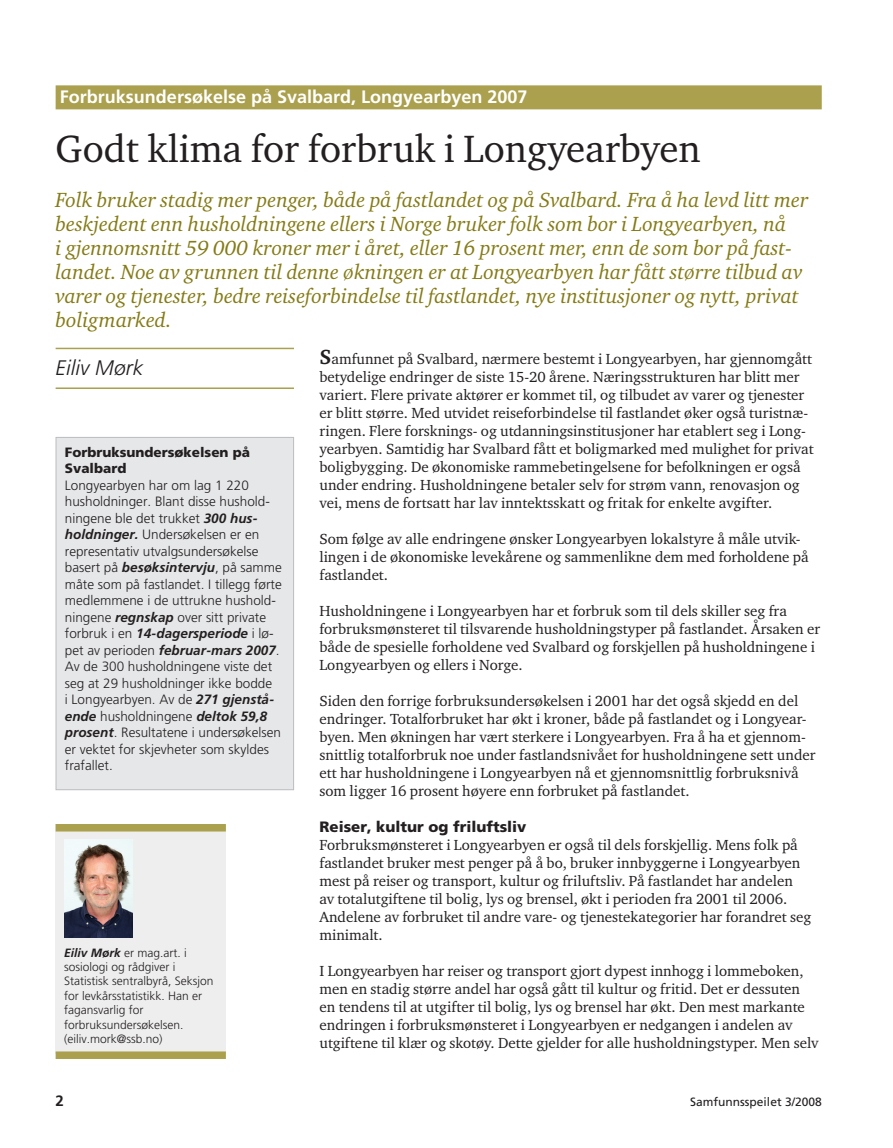
<style>
.page{position:relative;width:893px;height:1148px;background:#fff}
.page>*{position:absolute;margin:0;border:0;box-sizing:border-box;transform-origin:0 0}
.t1{font:39px "Charter ITC Std";color:#231f20}
.t2{font:italic 21px/24px "Charter ITC Std";color:#847b15}
.t3{font:italic 300 21px "Frutiger";color:#231f20}
.t4{font:700 18px "Frutiger";color:#fff}
.t5{font:15px/18px "Charter ITC Std";color:#231f20}
.t6{font:900 15px "Frutiger";color:#231f20}
.t7{font:700 15px "Frutiger";color:#231f20}
.t8{font:300 13.5px/16.5px "Frutiger";color:#231f20}
.t9{font:900 13.5px/16.5px "Frutiger";color:#231f20}
.t10{font:300 12px/14.4px "Frutiger";color:#231f20}
.t11{font:12px "Frutiger";color:#231f20}
.s1{font-weight:700;font-size:21px}
.s2{font-weight:700;font-style:italic}
</style>
<div class="page">
<div style="left:56px;top:824px;width:170px;height:229px;background:#eeeeef"></div>
<div style="left:56px;top:824px;width:170px;height:7px;background:#aaa04d"></div>
<div style="left:56px;top:1051px;width:170px;height:8px;background:#aaa04d"></div>
<img style="left:64px;top:840px;width:68px;height:97px">
<div style="left:56px;top:85px;width:765px;height:24px;background:#aaa04d"></div>
<hr style="left:56px;top:348px;width:238px;height:1px;background:#aaa04d">
<hr style="left:56px;top:387px;width:238px;height:2px;background:#aaa04d">
<div style="left:56px;top:437px;width:237px;height:352px;background:#e6e7e9"></div>
<div style="left:56px;top:437px;width:238px;height:353px;border:1px solid #bcbdc0"></div>
<p class="t4" style="left:60px;top:86px;width:469px">Forbruksundersøkelse på Svalbard, Longyearbyen 2007</p>
<h1 class="t1" style="left:56px;top:124px;width:646px">Godt klima for forbruk i Longyearbyen</h1>
<p class="t2" style="left:56px;top:188px;width:754px">Folk bruker stadig mer penger, både på fastlandet og på Svalbard. Fra å ha levd litt mer beskjedent enn husholdningene ellers i Norge bruker folk som bor i Longyearbyen, nå<br>i gjennomsnitt 59 000 kroner mer i året, eller 16 prosent mer, enn de som bor på fast&shy;landet. Noe av grunnen til denne økningen er at Longyearbyen har fått større tilbud av varer og tjenester, bedre reiseforbindelse til fastlandet, nye institusjoner og nytt, privat boligmarked.</p>
<h2 class="t3" style="left:56px;top:355px;width:89px">Eiliv Mørk</h2>
<p class="t5" style="left:319px;top:349px;width:495px"><span class="s1">S</span>amfunnet på Svalbard, nærmere bestemt i Longyearbyen, har gjennomgått betydelige endringer de siste 15-20 årene. Næringsstrukturen har blitt mer variert. Flere private aktører er kommet til, og tilbudet av varer og tjenester er blitt større. Med utvidet reiseforbindelse til fastlandet øker også turistnæ&shy;ringen. Flere forsknings- og utdanningsinstitusjoner har etablert seg i Long&shy;yearbyen. Samtidig har Svalbard fått et boligmarked med mulighet for privat boligbygging. De økonomiske rammebetingelsene for befolkningen er også under endring. Husholdningene betaler selv for strøm vann, renovasjon og vei, mens de fortsatt har lav inntektsskatt og fritak for enkelte avgifter.</p>
<p class="t5" style="left:319px;top:529px;width:490px">Som følge av alle endringene ønsker Longyearbyen lokalstyre å måle utvik&shy;lingen i de økonomiske levekårene og sammenlikne dem med forholdene på fastlandet.</p>
<p class="t5" style="left:319px;top:601px;width:502px">Husholdningene i Longyearbyen har et forbruk som til dels skiller seg fra forbruksmønsteret til tilsvarende husholdningstyper på fastlandet. Årsaken er både de spesielle forholdene ved Svalbard og forskjellen på husholdningene i Longyearbyen og ellers i Norge.</p>
<p class="t5" style="left:319px;top:691px;width:497px">Siden den forrige forbruksundersøkelsen i 2001 har det også skjedd en del endringer. Totalforbruket har økt i kroner, både på fastlandet og i Longyear&shy;byen. Men økningen har vært sterkere i Longyearbyen. Fra å ha et gjennom&shy;snittlig totalforbruk noe under fastlandsnivået for husholdningene sett under ett har husholdningene i Longyearbyen nå et gjennomsnittlig forbruksnivå som ligger 16 prosent høyere enn forbruket på fastlandet.</p>
<p class="t6" style="left:319px;top:817px;width:208px">Reiser, kultur og friluftsliv</p>
<p class="t5" style="left:319px;top:835px;width:493px">Forbruksmønsteret i Longyearbyen er også til dels forskjellig. Mens folk på fastlandet bruker mest penger på å bo, bruker innbyggerne i Longyearbyen mest på reiser og transport, kultur og friluftsliv. På fastlandet har andelen av totalutgiftene til bolig, lys og brensel, økt i perioden fra 2001 til 2006.<br>Andelene av forbruket til andre vare- og tjenestekategorier har forandret seg minimalt.</p>
<p class="t5" style="left:319px;top:961px;width:500px">I Longyearbyen har reiser og transport gjort dypest innhogg i lommeboken, men en stadig større andel har også gått til kultur og fritid. Det er dessuten en tendens til at utgifter til bolig, lys og brensel har økt. Den mest markante endringen i forbruksmønsteret i Longyearbyen er nedgangen i andelen av utgiftene til klær og skotøy. Dette gjelder for alle husholdningstyper. Men selv</p>
<p class="t9" style="left:65px;top:443px;width:186px">Forbruksundersøkelsen på<br>Svalbard</p>
<p class="t8" style="left:65px;top:477px;width:218px">Longyearbyen har om lag 1 220 husholdninger. Blant disse hushold&shy;ningene ble det trukket <span class="s2">300 hus&shy;holdninger.</span> Undersøkelsen er en representativ utvalgsundersøkelse basert på <span class="s2">besøksintervju</span>, på samme måte som på fastlandet. I tillegg førte medlemmene i de uttrukne hushold&shy;ningene <span class="s2">regnskap</span> over sitt private forbruk i en <span class="s2">14-dagersperiode</span> i lø&shy;pet av perioden <span class="s2">februar-mars 2007</span>.<br>Av de 300 husholdningene viste det seg at 29 husholdninger ikke bodde<br>i Longyearbyen. Av de <span class="s2">271 gjenstå&shy;ende</span> husholdningene <span class="s2">deltok 59,8 prosent</span>. Resultatene i undersøkelsen er vektet for skjevheter som skyldes frafallet.</p>
<p class="t10" style="left:64px;top:945px;width:151px"><span class="s2">Eiliv Mørk</span> er mag.art. i sosiologi og rådgiver i<br>Statistisk sentralbyrå, Seksjon for levkårsstatistikk. Han er fagansvarlig for forbruksundersøkelsen. (eiliv.mork@ssb.no)</p>
<p class="t7" style="left:56px;top:1092px;width:10px">2</p>
<p class="t11" style="left:690px;top:1095px;width:133px">Samfunnsspeilet 3/2008</p>
</div>
